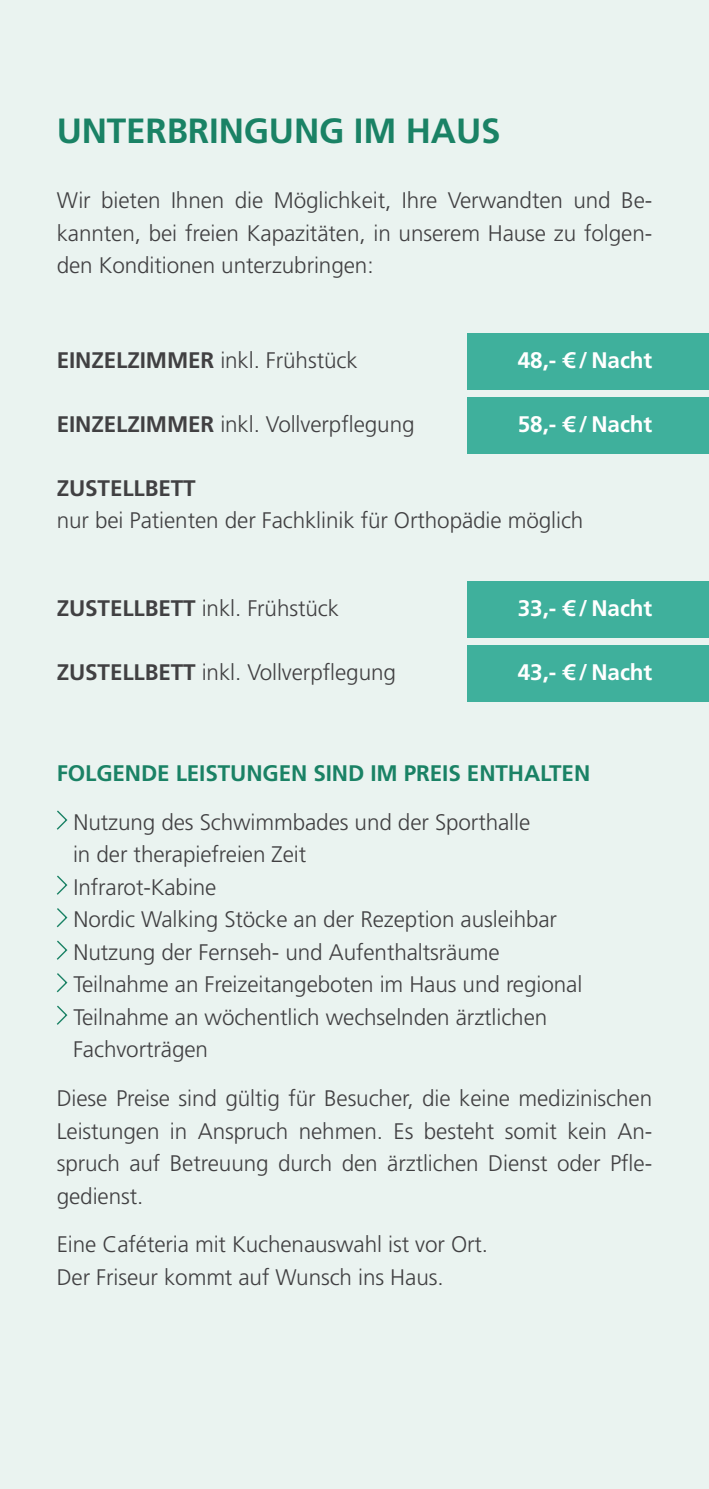
<style>
.page{position:relative;width:709px;height:1489px;background:#fff}
.page>*{position:absolute;margin:0;border:0;box-sizing:border-box;transform-origin:0 0}
.t1{font:700 35px "Frutiger LT";letter-spacing:-.005em;color:#1a8265}
.t2{font:300 22.5px/32.5px "Frutiger LT";letter-spacing:-.005em;color:#414042;text-align:justify}
.t3{font:700 22.5px "Frutiger LT";letter-spacing:-.005em;color:#fff}
.t4{font:700 22.5px "Frutiger LT";letter-spacing:-.005em;color:#1a8265}
.t5{font:700 22.5px "Frutiger LT";letter-spacing:-.005em;color:#414042}
.s1{font-weight:700}
</style>
<div class="page">
<div style="left:0;top:0;width:709px;height:1488px;background:#eaf3f0"></div>
<svg style="left:56px;top:810px;width:12px;height:20px"></svg>
<svg style="left:56px;top:875px;width:12px;height:20px"></svg>
<svg style="left:56px;top:908px;width:12px;height:20px"></svg>
<svg style="left:56px;top:940px;width:12px;height:20px"></svg>
<svg style="left:56px;top:973px;width:12px;height:20px"></svg>
<svg style="left:56px;top:1005px;width:12px;height:20px"></svg>
<div style="left:468px;top:333px;width:241px;height:57px;background:#3fb09c"></div>
<div style="left:468px;top:581px;width:241px;height:57px;background:#3fb09c"></div>
<div style="left:468px;top:397px;width:241px;height:57px;background:#3fb09c"></div>
<div style="left:468px;top:645px;width:241px;height:57px;background:#3fb09c"></div>
<hr style="left:708px;top:117px;width:1px;height:174px;background:#6ebcad">
<h1 class="t1" style="left:57px;top:110px;width:421px">UNTERBRINGUNG IM HAUS</h1>
<p class="t2" style="left:57px;top:184px;width:597px">Wir bieten Ihnen die Möglichkeit, Ihre Verwandten und Be&shy;kannten, bei freien Kapazitäten, in unserem Hause zu folgen&shy;den Konditionen unterzubringen:</p>
<p class="t2" style="left:57px;top:344px;width:302px"><span class="s1">EINZELZIMMER</span> inkl. Frühstück</p>
<p class="t2" style="left:57px;top:408px;width:359px"><span class="s1">EINZELZIMMER</span> inkl. Vollverpflegung</p>
<p class="t3" style="left:518px;top:347px;width:136px">48,- ¤ / NACHT</p>
<p class="t3" style="left:518px;top:410px;width:136px">58,- ¤ / NACHT</p>
<p class="t5" style="left:57px;top:474px;width:140px">ZUSTELLB ETT</p>
<p class="t2" style="left:57px;top:504px;width:528px">nur bei Patienten der Fachklinik für Orthopädie möglich</p>
<p class="t2" style="left:57px;top:592px;width:284px"><span class="s1">ZUSTELLBETT</span> inkl. Frühstück</p>
<p class="t2" style="left:57px;top:656px;width:341px"><span class="s1">ZUSTELLBETT</span> inkl. Vollverpflegung</p>
<p class="t3" style="left:518px;top:595px;width:136px">33,- ¤ / NACHT</p>
<p class="t3" style="left:518px;top:658px;width:136px">43,- ¤ / NACHT</p>
<p class="t4" style="left:57px;top:759px;width:535px">FOLGENDE LEISTUNGEN SIND IM PREIS ENTHALTEN</p>
<p class="t2" style="left:73px;top:806px;width:511px;text-align:left">Nutzung des Schwimmbades und der Sporthalle<br>in der therapiefreien Zeit<br>Infrarot-Kabine<br>Nordic Walking Stöcke an der Rezeption ausleihbar Nutzung der Fernseh- und Aufenthaltsräume Teilnahme an Freizeitangeboten im Haus und regional Teilnahme an wöchentlich wechselnden ärztlichen Fachvorträgen</p>
<p class="t2" style="left:57px;top:1082px;width:597px">Diese Preise sind gültig für Besucher, die keine medizinischen Leistungen in Anspruch nehmen. Es besteht somit kein An&shy;spruch auf Betreuung durch den ärztlichen Dienst oder Pfle&shy;gedienst.</p>
<p class="t2" style="left:57px;top:1228px;width:433px">Eine Caféteria mit Kuchenauswahl ist vor Ort.<br>Der Friseur kommt auf Wunsch ins Haus.</p>
</div>
